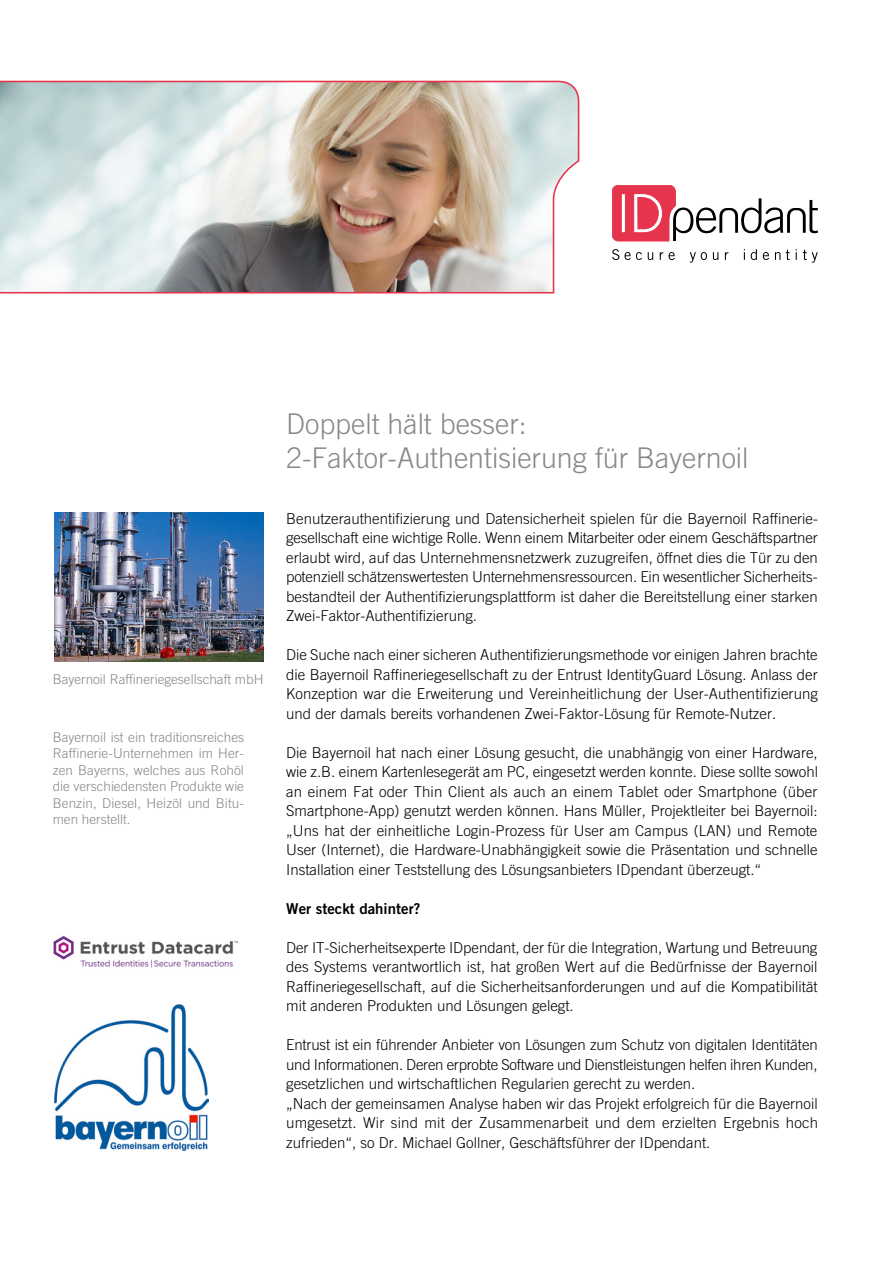
<style>
.page{position:relative;width:893px;height:1263px;background:#fff}
.page>*{position:absolute;margin:0;border:0;box-sizing:border-box;transform-origin:0 0}
.t1{font:300 28.5px/34.5px "Trade Gothic";color:#87888a}
.t2{font:300 15px/19.5px "Trade Gothic";color:#000;text-align:justify}
.t3{font:15px "Trade Gothic Bold Two";color:#000}
.t4{font:300 13.5px/16.5px "Trade Gothic";color:#87888a;text-align:justify}
</style>
<div class="page">
<img style="left:0;top:80px;width:580px;height:214px">
<img style="left:54px;top:513px;width:210px;height:148px">
<img style="left:54px;top:1005px;width:155px;height:146px">
<svg style="left:612px;top:249px;width:30px;height:11px"></svg>
<svg style="left:648px;top:252px;width:5px;height:8px"></svg>
<svg style="left:660px;top:252px;width:3px;height:8px"></svg>
<svg style="left:669px;top:252px;width:6px;height:8px"></svg>
<svg style="left:690px;top:252px;width:17px;height:11px"></svg>
<svg style="left:713px;top:252px;width:5px;height:8px"></svg>
<svg style="left:725px;top:252px;width:3px;height:8px"></svg>
<svg style="left:751px;top:249px;width:6px;height:11px"></svg>
<svg style="left:763px;top:252px;width:6px;height:8px"></svg>
<svg style="left:775px;top:252px;width:5px;height:8px"></svg>
<svg style="left:786px;top:250px;width:4px;height:10px"></svg>
<svg style="left:803px;top:250px;width:15px;height:13px"></svg>
<svg style="left:612px;top:185px;width:206px;height:56px"></svg>
<img style="left:53px;top:935px;width:185px;height:33px">
<p class="t4" style="left:53px;top:671px;width:212px">Bayernoil Raffineriegesellschaft mbH</p>
<p class="t4" style="left:53px;top:728px;width:193px">Bayernoil ist ein traditionsreiches Raffinerie-Unternehmen im Her&shy;zen Bayerns, welches aus Rohöl die verschiedensten Produkte wie Benzin, Diesel, Heizöl und Bitu&shy;men herstellt.</p>
<h1 class="t1" style="left:286px;top:406px;width:464px">Doppelt hält besser:<br>2-Faktor-Authentisierung für Bayernoil</h1>
<p class="t2" style="left:286px;top:508px;width:533px">Benutzerauthentifizierung und Datensicherheit spielen für die Bayernoil Raffinerie&shy;gesellschaft eine wichtige Rolle. Wenn einem Mitarbeiter oder einem Geschäftspartner erlaubt wird, auf das Unternehmensnetzwerk zuzugreifen, öffnet dies die Tür zu den potenziell schätzenswertesten Unternehmensressourcen. Ein wesentlicher Sicherheits&shy;bestandteil der Authentifizierungsplattform ist daher die Bereitstellung einer starken Zwei-Faktor-Authentifizierung.</p>
<p class="t2" style="left:286px;top:645px;width:533px">Die Suche nach einer sicheren Authentifizierungsmethode vor einigen Jahren brachte die Bayernoil Raffineriegesellschaft zu der Entrust IdentityGuard Lösung. Anlass der Konzeption war die Erweiterung und Vereinheitlichung der User-Authentifizierung und der damals bereits vorhandenen Zwei-Faktor-Lösung für Remote-Nutzer.</p>
<p class="t2" style="left:286px;top:742px;width:533px">Die Bayernoil hat nach einer Lösung gesucht, die unabhängig von einer Hardware, wie z.B. einem Kartenlesegerät am PC, eingesetzt werden konnte. Diese sollte sowohl an einem Fat oder Thin Client als auch an einem Tablet oder Smartphone (über Smartphone-App) genutzt werden können. Hans Müller, Projektleiter bei Bayernoil: „Uns hat der einheitliche Login-Prozess für User am Campus (LAN) und Remote User (Internet), die Hardware-Unabhängigkeit sowie die Präsentation und schnelle Installation einer Teststellung des Lösungsanbieters IDpendant überzeugt.“</p>
<p class="t3" style="left:286px;top:899px;width:136px">Wer steckt dahinter?</p>
<p class="t2" style="left:286px;top:937px;width:533px">Der IT-Sicherheitsexperte IDpendant, der für die Integration, Wartung und Betreuung des Systems verantwortlich ist, hat großen Wert auf die Bedürfnisse der Bayernoil Raffineriegesellschaft, auf die Sicherheitsanforderungen und auf die Kompatibilität mit anderen Produkten und Lösungen gelegt.</p>
<p class="t2" style="left:286px;top:1035px;width:533px;text-align:left">Entrust ist ein führender Anbieter von Lösungen zum Schutz von digitalen Identitäten und Informationen. Deren erprobte Software und Dienstleistungen helfen ihren Kunden, gesetzlichen und wirtschaftlichen Regularien gerecht zu werden.<br>„Nach der gemeinsamen Analyse haben wir das Projekt erfolgreich für die Bayernoil umgesetzt. Wir sind mit der Zusammenarbeit und dem erzielten Ergebnis hoch zufrieden“, so Dr. Michael Gollner, Geschäftsführer der IDpendant.</p>
</div>
